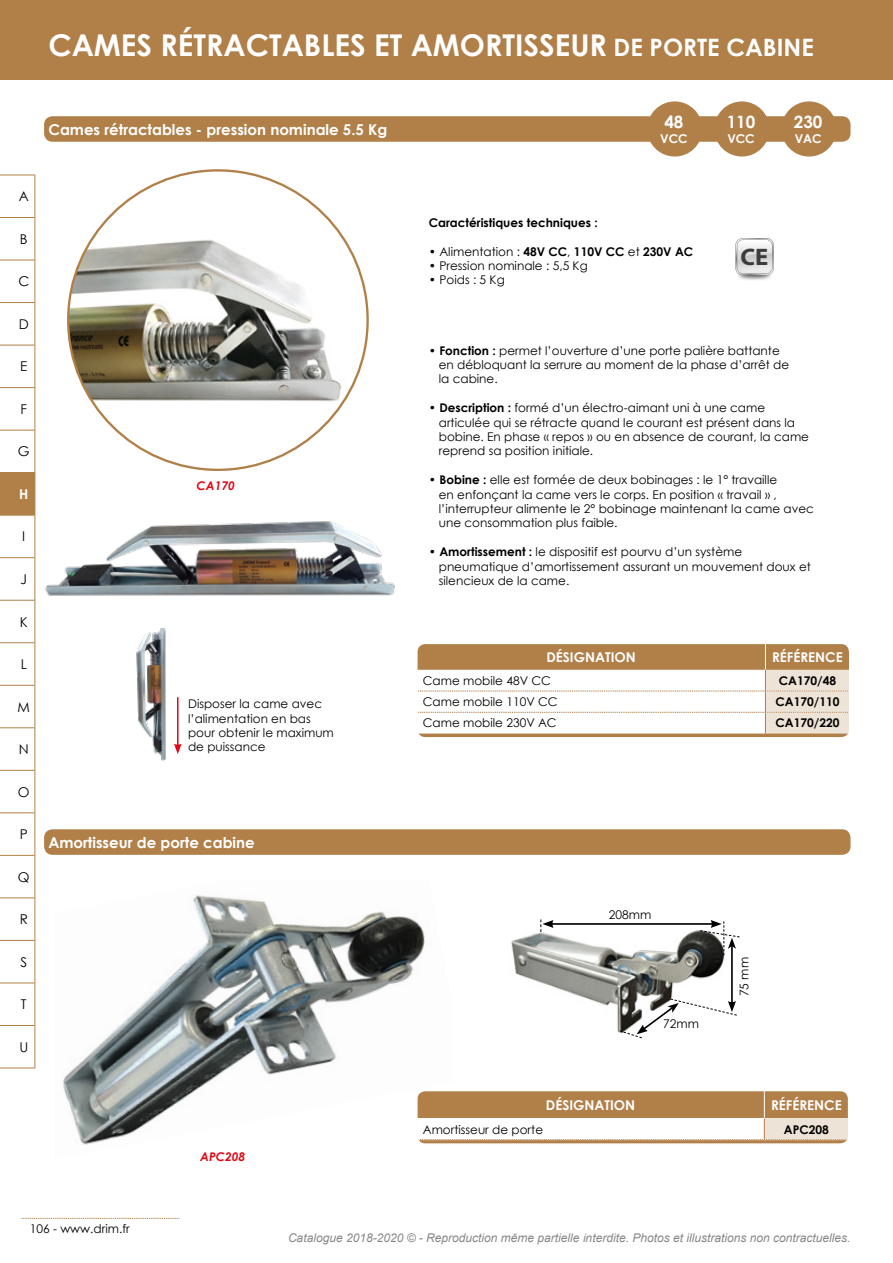
<style>
.page{position:relative;width:893px;height:1263px;background:#fff}
.page>*{position:absolute;margin:0;border:0;box-sizing:border-box;transform-origin:0 0}
.t1{font:700 30px "Century Gothic";color:#fff}
.t2{font:700 24px "Myriad Pro";color:#3d3c3c}
.t3{font:700 16.95px "Century Gothic";color:#fff}
.t4{font:700 15px "Century Gothic";color:#fff}
.t5{font:700 13.5px "Century Gothic";color:#fff}
.t6{font:13.5px "Century Gothic";color:#000}
.t7{font:700 12.15px "Century Gothic";color:#fff}
.t8{font:12px/14.4px "Century Gothic";color:#000}
.t9{font:italic 12px "Arial";color:#878787}
.t10{font:700 12px "Century Gothic";color:#000}
.t11{font:italic 700 12px "Century Gothic";color:#e30613}
.s1{font-size:24px}
.s2{font-weight:700}
</style>
<div class="page">
<svg style="left:21px;top:1218px;width:159px;height:1px"></svg>
<div style="left:0;top:0;width:893px;height:80px;background:#b17f48"></div>
<div style="left:0;top:473px;width:35px;height:42px;background:#b17f48"></div>
<hr style="left:0;top:1068px;width:35px;height:1px;background:#b17f48">
<hr style="left:35px;top:1025px;width:1px;height:43px;background:#b17f48">
<hr style="left:0;top:1025px;width:35px;height:1px;background:#b17f48">
<hr style="left:35px;top:983px;width:1px;height:42px;background:#b17f48">
<hr style="left:0;top:983px;width:35px;height:1px;background:#b17f48">
<hr style="left:35px;top:940px;width:1px;height:43px;background:#b17f48">
<hr style="left:0;top:940px;width:35px;height:1px;background:#b17f48">
<hr style="left:35px;top:898px;width:1px;height:42px;background:#b17f48">
<hr style="left:0;top:898px;width:35px;height:1px;background:#b17f48">
<hr style="left:35px;top:855px;width:1px;height:43px;background:#b17f48">
<hr style="left:0;top:855px;width:35px;height:1px;background:#b17f48">
<hr style="left:35px;top:813px;width:1px;height:42px;background:#b17f48">
<hr style="left:0;top:812px;width:35px;height:1px;background:#b17f48">
<hr style="left:35px;top:770px;width:1px;height:43px;background:#b17f48">
<hr style="left:0;top:770px;width:35px;height:1px;background:#b17f48">
<hr style="left:35px;top:728px;width:1px;height:42px;background:#b17f48">
<hr style="left:0;top:727px;width:35px;height:1px;background:#b17f48">
<hr style="left:35px;top:685px;width:1px;height:43px;background:#b17f48">
<hr style="left:0;top:685px;width:35px;height:1px;background:#b17f48">
<hr style="left:35px;top:643px;width:1px;height:42px;background:#b17f48">
<hr style="left:0;top:642px;width:35px;height:1px;background:#b17f48">
<hr style="left:35px;top:600px;width:1px;height:43px;background:#b17f48">
<hr style="left:0;top:600px;width:35px;height:1px;background:#b17f48">
<hr style="left:35px;top:558px;width:1px;height:42px;background:#b17f48">
<hr style="left:0;top:557px;width:35px;height:1px;background:#b17f48">
<hr style="left:35px;top:515px;width:1px;height:43px;background:#b17f48">
<hr style="left:0;top:515px;width:35px;height:1px;background:#b17f48">
<hr style="left:35px;top:473px;width:1px;height:42px;background:#b17f48">
<hr style="left:0;top:472px;width:35px;height:1px;background:#b17f48">
<hr style="left:35px;top:430px;width:1px;height:43px;background:#b17f48">
<hr style="left:0;top:430px;width:35px;height:1px;background:#b17f48">
<hr style="left:35px;top:388px;width:1px;height:42px;background:#b17f48">
<hr style="left:0;top:387px;width:35px;height:1px;background:#b17f48">
<hr style="left:35px;top:345px;width:1px;height:43px;background:#b17f48">
<hr style="left:0;top:345px;width:35px;height:1px;background:#b17f48">
<hr style="left:35px;top:303px;width:1px;height:42px;background:#b17f48">
<hr style="left:0;top:302px;width:35px;height:1px;background:#b17f48">
<hr style="left:35px;top:260px;width:1px;height:43px;background:#b17f48">
<hr style="left:0;top:260px;width:35px;height:1px;background:#b17f48">
<hr style="left:35px;top:217px;width:1px;height:43px;background:#b17f48">
<hr style="left:0;top:217px;width:35px;height:1px;background:#b17f48">
<hr style="left:0;top:175px;width:35px;height:1px;background:#b17f48">
<hr style="left:35px;top:175px;width:1px;height:42px;background:#b17f48">
<img style="left:511px;top:930px;width:214px;height:103px">
<img style="left:738px;top:275px;width:33px;height:5px">
<svg style="left:735px;top:238px;width:39px;height:37px"></svg>
<div style="left:417px;top:643px;width:433px;height:95px;background:linear-gradient(to right,#dfcab4,#d6bc9f);border-radius:9px"></div>
<svg style="left:419px;top:646px;width:428px;height:87px"></svg>
<div style="left:416px;top:643px;width:434px;height:95px;border:2px solid #fff;border-radius:9px"></div>
<div style="left:417px;top:1090px;width:432px;height:54px;background:linear-gradient(to right,#bc9264,#bc9264);border-radius:9px"></div>
<svg style="left:452px;top:1093px;width:394px;height:47px"></svg>
<div style="left:416px;top:1090px;width:433px;height:55px;border:2px solid #fff;border-radius:9px"></div>
<hr style="left:731px;top:946px;width:2px;height:58px;background:#000">
<svg style="left:619px;top:998px;width:118px;height:41px"></svg>
<hr style="left:551px;top:923px;width:162px;height:2px;background:#000">
<svg style="left:540px;top:919px;width:14px;height:13px"></svg>
<svg style="left:699px;top:920px;width:41px;height:35px"></svg>
<hr style="left:177px;top:697px;width:2px;height:49px;background:#e30613">
<svg style="left:174px;top:744px;width:8px;height:10px"></svg>
<img style="left:68px;top:231px;width:279px;height:177px">
<div style="left:44px;top:116px;width:806px;height:26px;background:#b17f48;border-radius:9px"></div>
<div style="left:44px;top:829px;width:806px;height:26px;background:#b17f48;border-radius:9px"></div>
<div style="left:648px;top:102px;width:54px;height:54px;background:#b17f48;border-radius:50%"></div>
<div style="left:647px;top:101px;width:55px;height:56px;border:1px solid #b17f48;border-radius:50%"></div>
<div style="left:715px;top:102px;width:54px;height:54px;background:#b17f48;border-radius:50%"></div>
<div style="left:714px;top:101px;width:55px;height:56px;border:1px solid #b17f48;border-radius:50%"></div>
<div style="left:782px;top:102px;width:54px;height:54px;background:#b17f48;border-radius:50%"></div>
<div style="left:781px;top:101px;width:56px;height:56px;border:1px solid #b17f48;border-radius:50%"></div>
<img style="left:63px;top:895px;width:389px;height:250px">
<img style="left:45px;top:521px;width:350px;height:75px">
<img style="left:136px;top:628px;width:30px;height:133px">
<h1 class="t1" style="left:48px;top:23px;width:767px">CAMES RÉTRACTABLES ET AMORTISSEUR <span class="s1">DE PORTE CABINE</span></h1>
<p class="t4" style="left:48px;top:118px;width:341px">Cames rétractables - pression nominale 5.5 Kg</p>
<p class="t6" style="left:19px;top:187px;width:11px">A</p>
<p class="t6" style="left:20px;top:229px;width:9px">B</p>
<p class="t6" style="left:18px;top:272px;width:12px">C</p>
<p class="t6" style="left:19px;top:314px;width:12px">D</p>
<p class="t6" style="left:20px;top:357px;width:9px">E</p>
<p class="t6" style="left:21px;top:399px;width:8px">F</p>
<p class="t6" style="left:18px;top:442px;width:13px">G</p>
<p class="t5" style="left:19px;top:484px;width:11px">H</p>
<p class="t6" style="left:22px;top:527px;width:5px">I</p>
<p class="t6" style="left:21px;top:570px;width:8px">J</p>
<p class="t6" style="left:20px;top:612px;width:9px">K</p>
<p class="t6" style="left:21px;top:655px;width:8px">L</p>
<p class="t6" style="left:18px;top:697px;width:14px">M</p>
<p class="t6" style="left:19px;top:740px;width:11px">N</p>
<p class="t6" style="left:18px;top:782px;width:13px">O</p>
<p class="t6" style="left:20px;top:825px;width:9px">P</p>
<p class="t6" style="left:18px;top:867px;width:13px">Q</p>
<p class="t6" style="left:20px;top:910px;width:10px">R</p>
<p class="t6" style="left:20px;top:952px;width:8px">S</p>
<p class="t6" style="left:21px;top:995px;width:7px">T</p>
<p class="t6" style="left:19px;top:1037px;width:10px">U</p>
<p class="t11" style="left:197px;top:477px;width:40px">CA170</p>
<p class="t8" style="left:188px;top:696px;width:147px">Disposer la came avec l’alimentation en bas pour obtenir le maximum de puissance</p>
<p class="t4" style="left:48px;top:831px;width:208px">Amortisseur de porte cabine</p>
<p class="t11" style="left:200px;top:1148px;width:47px">APC208</p>
<h3 class="t3" style="left:664px;top:109px;width:21px">48</h3>
<p class="t7" style="left:660px;top:129px;width:29px">VCC</p>
<p class="t10" style="left:429px;top:213px;width:170px">Caractéristiques techniques :</p>
<p class="t8" style="left:429px;top:244px;width:266px">• Alimentation : <span class="s2">48V CC</span>, <span class="s2">110V CC</span> et <span class="s2">230V AC</span></p>
<p class="t8" style="left:429px;top:258px;width:160px">• Pression nominale : 5,5 Kg</p>
<p class="t8" style="left:429px;top:273px;width:77px">• Poids : 5 Kg</p>
<h3 class="t3" style="left:727px;top:109px;width:30px">110</h3>
<p class="t7" style="left:727px;top:129px;width:29px">VCC</p>
<h3 class="t3" style="left:794px;top:109px;width:30px">230</h3>
<p class="t7" style="left:795px;top:129px;width:28px">VAC</p>
<h2 class="t2" style="left:740px;top:241px;width:29px">CE</h2>
<p class="t8" style="left:439px;top:343px;width:352px;text-indent:-10px">• <span class="s2">Fonction :</span> permet l’ouverture d’une porte palière battante en débloquant la serrure au moment de la phase d’arrêt de la cabine.</p>
<p class="t8" style="left:439px;top:400px;width:372px;text-indent:-10px">• <span class="s2">Description :</span> formé d’un électro-aimant uni à une came articulée qui se rétracte quand le courant est présent dans la bobine. En phase « repos » ou en absence de courant, la came reprend sa position initiale.</p>
<p class="t8" style="left:439px;top:472px;width:377px;text-indent:-10px">• <span class="s2">Bobine :</span> elle est formée de deux bobinages : le 1° travaille<br>en enfonçant la came vers le corps. En position « travail » , l’interrupteur alimente le 2° bobinage maintenant la came avec une consommation plus faible.</p>
<p class="t8" style="left:439px;top:544px;width:374px;text-indent:-10px">• <span class="s2">Amortissement :</span> le dispositif est pourvu d’un système pneumatique d’amortissement assurant un mouvement doux et silencieux de la came.</p>
<p class="t5" style="left:546px;top:646px;width:91px">DÉSIGNATION</p>
<p class="t5" style="left:772px;top:646px;width:72px">RÉFÉRENCE</p>
<p class="t8" style="left:423px;top:673px;width:130px">Came mobile 48V CC</p>
<p class="t10" style="left:779px;top:671px;width:59px">CA170/48</p>
<p class="t8" style="left:423px;top:694px;width:136px">Came mobile 110V CC</p>
<p class="t10" style="left:775px;top:693px;width:66px">CA170/110</p>
<p class="t8" style="left:423px;top:716px;width:135px">Came mobile 230V AC</p>
<p class="t10" style="left:775px;top:714px;width:66px">CA170/220</p>
<p class="t8" style="left:609px;top:907px;width:44px">208mm</p>
<p class="t8" style="left:663px;top:1017px;width:37px">72mm</p>
<p class="t8" style="left:737px;top:996px;width:41px;rotate:-90deg">75 mm</p>
<p class="t5" style="left:546px;top:1094px;width:91px">DÉSIGNATION</p>
<p class="t5" style="left:771px;top:1094px;width:72px">RÉFÉRENCE</p>
<p class="t8" style="left:423px;top:1122px;width:122px">Amortisseur de porte</p>
<p class="t10" style="left:784px;top:1120px;width:47px">APC208</p>
<p class="t8" style="left:30px;top:1221px;width:102px">106 - www.drim.fr</p>
<p class="t9" style="left:288px;top:1230px;width:564px">Catalogue 2018-2020 © - Reproduction même partielle interdite. Photos et illustrations non contractuelles.</p>
</div>
